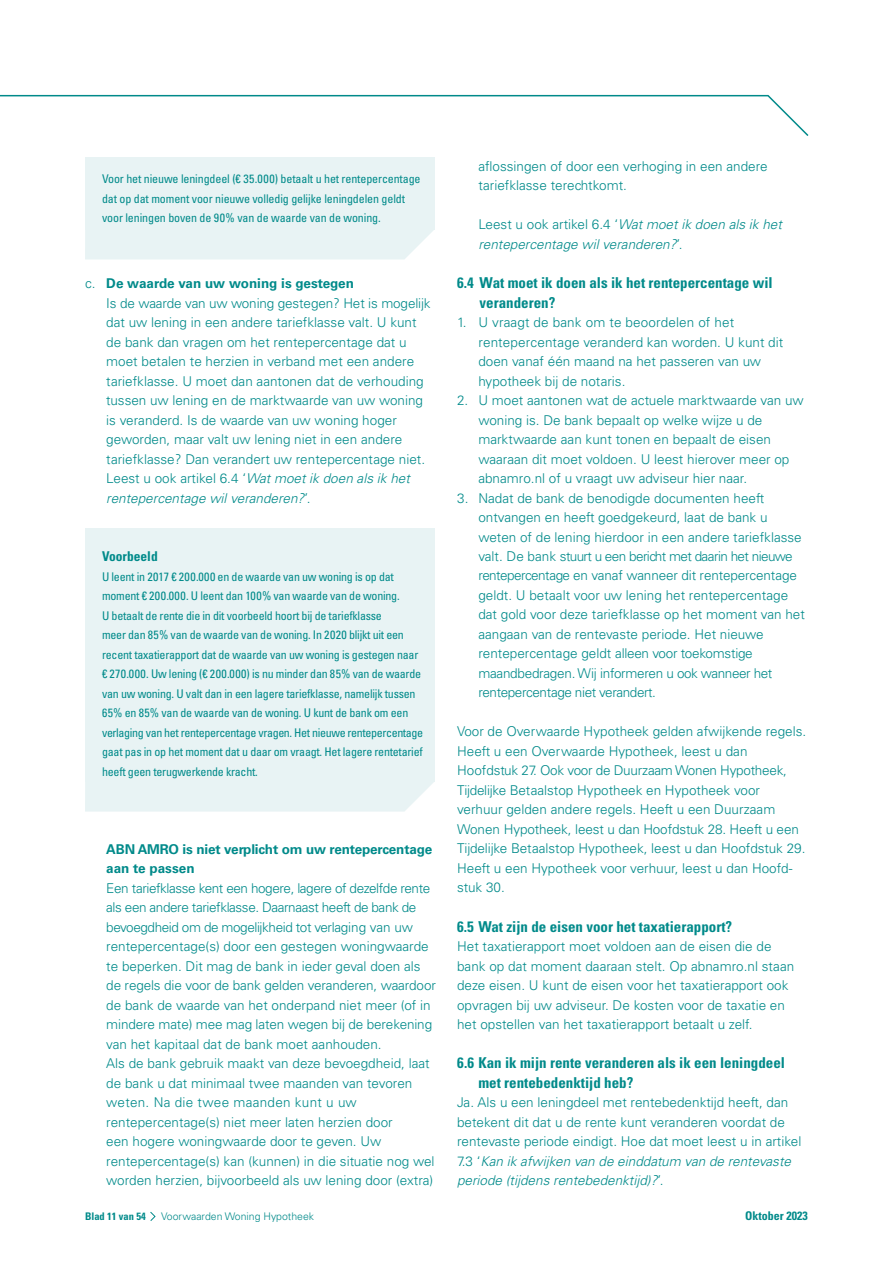
<style>
.page{position:relative;width:893px;height:1263px;background:#fff}
.page>*{position:absolute;margin:0;border:0;box-sizing:border-box;transform-origin:0 0}
.t1{font:700 condensed 15px/19.5px "Univers LT Std";color:#008a8a}
.t2{font:300 13.5px/19.5px "Univers LT Std";color:#008a8a}
.t3{font:italic 300 13.5px/19.5px "Univers LT Std";color:#008a8a}
.t4{font:700 13.5px/19.5px "Univers LT Std";letter-spacing:-.01em;color:#008a8a}
.t5{font:700 condensed 13.5px "Univers LT Std";color:#008a8a}
.t6{font:condensed 12px/19.5px "Univers LT Std";letter-spacing:-.02em;color:#008a8a}
.t7{font:700 condensed 12px "Univers LT Std";color:#008a8a}
.t8{font:300 10.5px "Univers LT Std";color:#008a8a}
.t9{font:700 condensed 10.5px "Univers LT Std";color:#008a8a}
.s1{font-weight:700}
.s2{font-style:italic}
.s3{font-style:normal}
</style>
<div class="page">
<svg style="left:0;top:94px;width:809px;height:42px"></svg>
<svg style="left:150px;top:1211px;width:6px;height:10px"></svg>
<div style="left:85px;top:157px;width:349px;height:73px;background:#e8f3f4"></div>
<div style="left:85px;top:230px;width:349px;height:29px;background:#e8f3f4"></div>
<div style="left:85px;top:528px;width:349px;height:254px;background:#e8f3f4"></div>
<div style="left:85px;top:782px;width:349px;height:29px;background:#e8f3f4"></div>
<p class="t6" style="left:102px;top:169px;width:320px">Voor het nieuwe leningdeel (€ 35.000) betaalt u het rentepercentage dat op dat moment voor nieuwe volledig gelijke leningdelen geldt voor leningen boven de 90% van de waarde van de woning.</p>
<p class="t2" style="left:106px;top:273px;width:326px;text-indent:-21px">c. <span class="s1">De waarde van uw woning is gestegen<br></span>Is de waarde van uw woning gestegen? Het is mogelijk dat uw lening in een andere tariefklasse valt. U kunt de bank dan vragen om het rentepercentage dat u moet betalen te herzien in verband met een andere tariefklasse. U moet dan aantonen dat de verhouding tussen uw lening en de marktwaarde van uw woning is veranderd. Is de waarde van uw woning hoger geworden, maar valt uw lening niet in een andere tariefklasse? Dan verandert uw rentepercentage niet.<br>Leest u ook artikel 6.4 ‘<span class="s2">Wat moet ik doen als ik het rentepercentage wil veranderen?</span>’.</p>
<p class="t5" style="left:102px;top:548px;width:57px">Voorbeeld</p>
<p class="t6" style="left:102px;top:566px;width:323px">U leent in 2017 € 200.000 en de waarde van uw woning is op dat moment € 200.000. U leent dan 100% van waarde van de woning.<br>U betaalt de rente die in dit voorbeeld hoort bij de tariefklasse<br>meer dan 85% van de waarde van de woning. In 2020 blijkt uit een recent taxatierapport dat de waarde van uw woning is gestegen naar € 270.000. Uw lening (€ 200.000) is nu minder dan 85% van de waarde van uw woning. U valt dan in een lagere tariefklasse, namelijk tussen 65% en 85% van de waarde van de woning. U kunt de bank om een verlaging van het rentepercentage vragen. Het nieuwe rentepercentage gaat pas in op het moment dat u daar om vraagt. Het lagere rentetarief heeft geen terugwerkende kracht.</p>
<p class="t4" style="left:106px;top:839px;width:327px">ABN AMRO is niet verplicht om uw rentepercentage aan te passen</p>
<p class="t2" style="left:106px;top:878px;width:331px">Een tariefklasse kent een hogere, lagere of dezelfde rente als een andere tariefklasse. Daarnaast heeft de bank de bevoegdheid om de mogelijkheid tot verlaging van uw rentepercentage(s) door een gestegen woningwaarde te beperken. Dit mag de bank in ieder geval doen als de regels die voor de bank gelden veranderen, waardoor de bank de waarde van het onderpand niet meer (of in mindere mate) mee mag laten wegen bij de berekening van het kapitaal dat de bank moet aanhouden.<br>Als de bank gebruik maakt van deze bevoegdheid, laat de bank u dat minimaal twee maanden van tevoren weten. Na die twee maanden kunt u uw rentepercentage(s) niet meer laten herzien door<br>een hogere woningwaarde door te geven. Uw rentepercentage(s) kan (kunnen) in die situatie nog wel worden herzien, bijvoorbeeld als uw lening door (extra)</p>
<p class="t2" style="left:478px;top:156px;width:291px">aflossingen of door een verhoging in een andere tariefklasse terechtkomt.</p>
<p class="t3" style="left:478px;top:215px;width:305px"><span class="s3">Leest u ook artikel 6.4 ‘</span>Wat moet ik doen als ik het rentepercentage wil veranderen?<span class="s3">’.</span></p>
<p class="t1" style="left:480px;top:273px;width:295px;text-indent:-23px">6.4 Wat moet ik doen als ik het rentepercentage wil veranderen?</p>
<p class="t2" style="left:478px;top:312px;width:306px;text-indent:-21px">1. U vraagt de bank om te beoordelen of het rentepercentage veranderd kan worden. U kunt dit doen vanaf één maand na het passeren van uw hypotheek bij de notaris.</p>
<p class="t2" style="left:478px;top:390px;width:327px;text-indent:-21px">2. U moet aantonen wat de actuele marktwaarde van uw woning is. De bank bepaalt op welke wijze u de marktwaarde aan kunt tonen en bepaalt de eisen waaraan dit moet voldoen. U leest hierover meer op abnamro.nl of u vraagt uw adviseur hier naar.</p>
<p class="t2" style="left:478px;top:488px;width:328px;text-indent:-21px">3. Nadat de bank de benodigde documenten heeft ontvangen en heeft goedgekeurd, laat de bank u weten of de lening hierdoor in een andere tariefklasse valt. De bank stuurt u een bericht met daarin het nieuwe rentepercentage en vanaf wanneer dit rentepercentage geldt. U betaalt voor uw lening het rentepercentage dat gold voor deze tariefklasse op het moment van het aangaan van de rentevaste periode. Het nieuwe rentepercentage geldt alleen voor toekomstige maandbedragen. Wij informeren u ook wanneer het rentepercentage niet verandert.</p>
<p class="t2" style="left:457px;top:722px;width:351px">Voor de Overwaarde Hypotheek gelden afwijkende regels.<br>Heeft u een Overwaarde Hypotheek, leest u dan Hoofdstuk 27. Ook voor de Duurzaam Wonen Hypotheek, Tijdelijke Betaalstop Hypotheek en Hypotheek voor verhuur gelden andere regels. Heeft u een Duurzaam Wonen Hypotheek, leest u dan Hoofdstuk 28. Heeft u een Tijdelijke Betaalstop Hypotheek, leest u dan Hoofdstuk 29.<br>Heeft u een Hypotheek voor verhuur, leest u dan Hoofd&shy;stuk 30.</p>
<p class="t1" style="left:457px;top:916px;width:277px">6.5 Wat zijn de eisen voor het taxatierapport?</p>
<p class="t2" style="left:457px;top:936px;width:339px">Het taxatierapport moet voldoen aan de eisen die de bank op dat moment daaraan stelt. Op abnamro.nl staan deze eisen. U kunt de eisen voor het taxatierapport ook opvragen bij uw adviseur. De kosten voor de taxatie en het opstellen van het taxatierapport betaalt u zelf.</p>
<p class="t1" style="left:478px;top:1053px;width:308px;text-indent:-21px">6.6 Kan ik mijn rente veranderen als ik een leningdeel met rentebedenktijd heb?</p>
<p class="t2" style="left:457px;top:1092px;width:346px">Ja. Als u een leningdeel met rentebedenktijd heeft, dan betekent dit dat u de rente kunt veranderen voordat de rentevaste periode eindigt. Hoe dat moet leest u in artikel 7.3 ‘<span class="s2">Kan ik afwijken van de einddatum van de rentevaste periode (tijdens rentebedenktijd)?</span>’.</p>
<p class="t9" style="left:85px;top:1209px;width:62px">Blad 11 van 54</p>
<p class="t8" style="left:161px;top:1209px;width:155px">Voorwaarden Woning Hypotheek</p>
<p class="t7" style="left:745px;top:1208px;width:64px">Oktober 2023</p>
</div>
